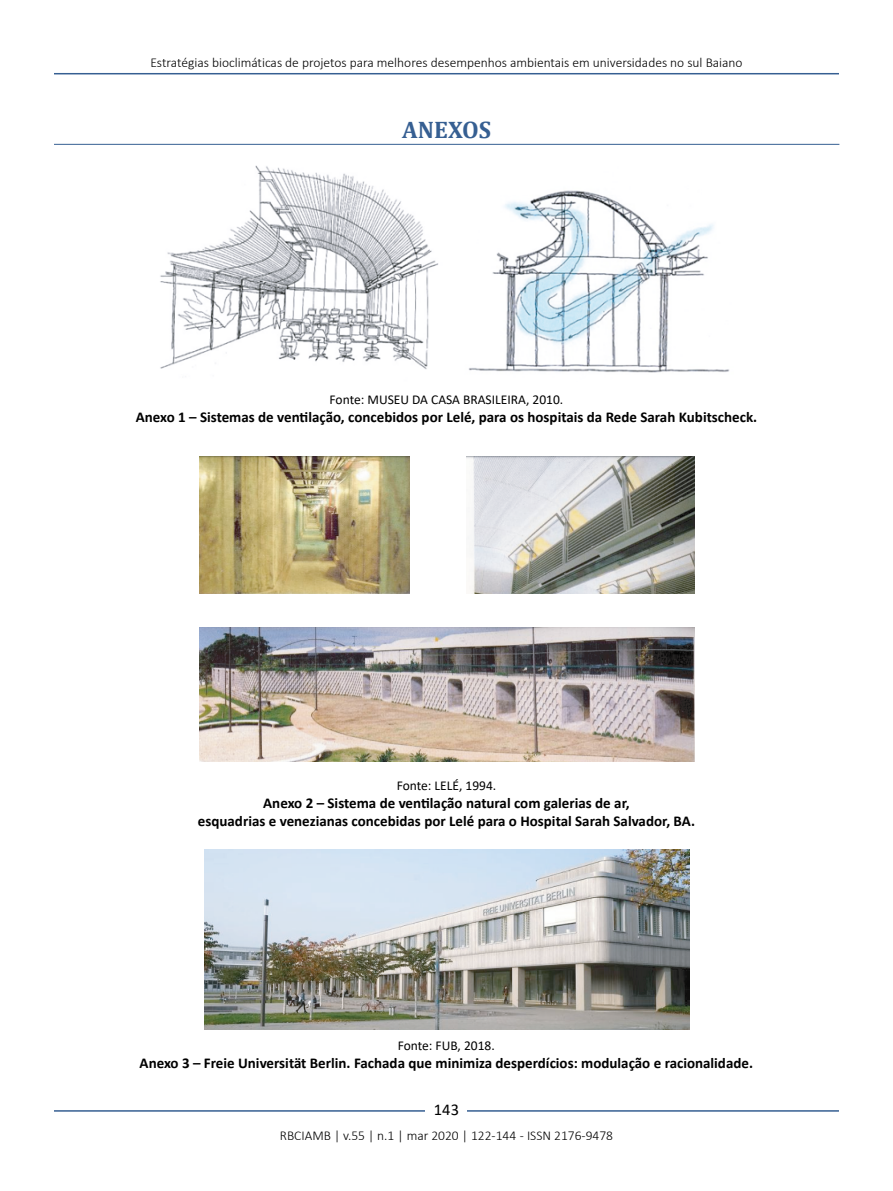
<style>
.page{position:relative;width:893px;height:1191px;background:#fff}
.page>*{position:absolute;margin:0;border:0;box-sizing:border-box;transform-origin:0 0}
.t1{font:700 24px "Cambria";color:#365f92}
.t2{font:16.5px "Calibri";color:#000}
.t3{font:700 15px/18px "Calibri";color:#000;text-align:center}
.t4{font:300 13.5px "Calibri";color:#000}
.t5{font:13.5px "Calibri";color:#000}
</style>
<div class="page">
<hr style="left:54px;top:73px;width:785px;height:1px;background:#365f92">
<hr style="left:54px;top:1110px;width:785px;height:1px;background:#365f92">
<div style="left:426px;top:1096px;width:41px;height:26px;background:#fff"></div>
<img style="left:160px;top:165px;width:570px;height:208px">
<img style="left:199px;top:456px;width:496px;height:305px">
<div style="left:411px;top:434px;width:55px;height:175px;background:#fff"></div>
<div style="left:198px;top:594px;width:268px;height:33px;background:#fff"></div>
<div style="left:456px;top:594px;width:238px;height:33px;background:#fff"></div>
<img style="left:204px;top:849px;width:486px;height:181px">
<hr style="left:54px;top:144px;width:785px;height:1px;background:#365f92">
<p class="t4" style="left:150px;top:54px;width:594px">Estratégias bioclimáticas de projetos para melhores desempenhos ambientais em universidades no sul Baiano</p>
<h1 class="t1" style="left:402px;top:113px;width:90px">ANEXOS</h1>
<p class="t5" style="left:330px;top:390px;width:235px">Fonte: MUSEU DA CASA BRASILEIRA, 2010.</p>
<p class="t3" style="left:136px;top:407px;width:623px">Anexo 1 – Sistemas de ventilação, concebidos por Lelé, para os hospitais da Rede Sarah Kubitscheck.</p>
<p class="t5" style="left:397px;top:776px;width:101px">Fonte: LELÉ, 1994.</p>
<p class="t3" style="left:198px;top:793px;width:499px">Anexo 2 – Sistema de ventilação natural com galerias de ar,<br>esquadrias e venezianas concebidas por Lelé para o Hospital Sarah Salvador, BA.</p>
<p class="t5" style="left:398px;top:1035px;width:99px">Fonte: FUB, 2018.</p>
<p class="t3" style="left:140px;top:1053px;width:615px">Anexo 3 – Freie Universität Berlin. Fachada que minimiza desperdícios: modulação e racionalidade.</p>
<p class="t2" style="left:434px;top:1098px;width:27px">143</p>
<p class="t4" style="left:280px;top:1126px;width:335px">RBCIAMB | v.55 | n.1 | mar 2020 | 122-144 - ISSN 2176-9478</p>
</div>
